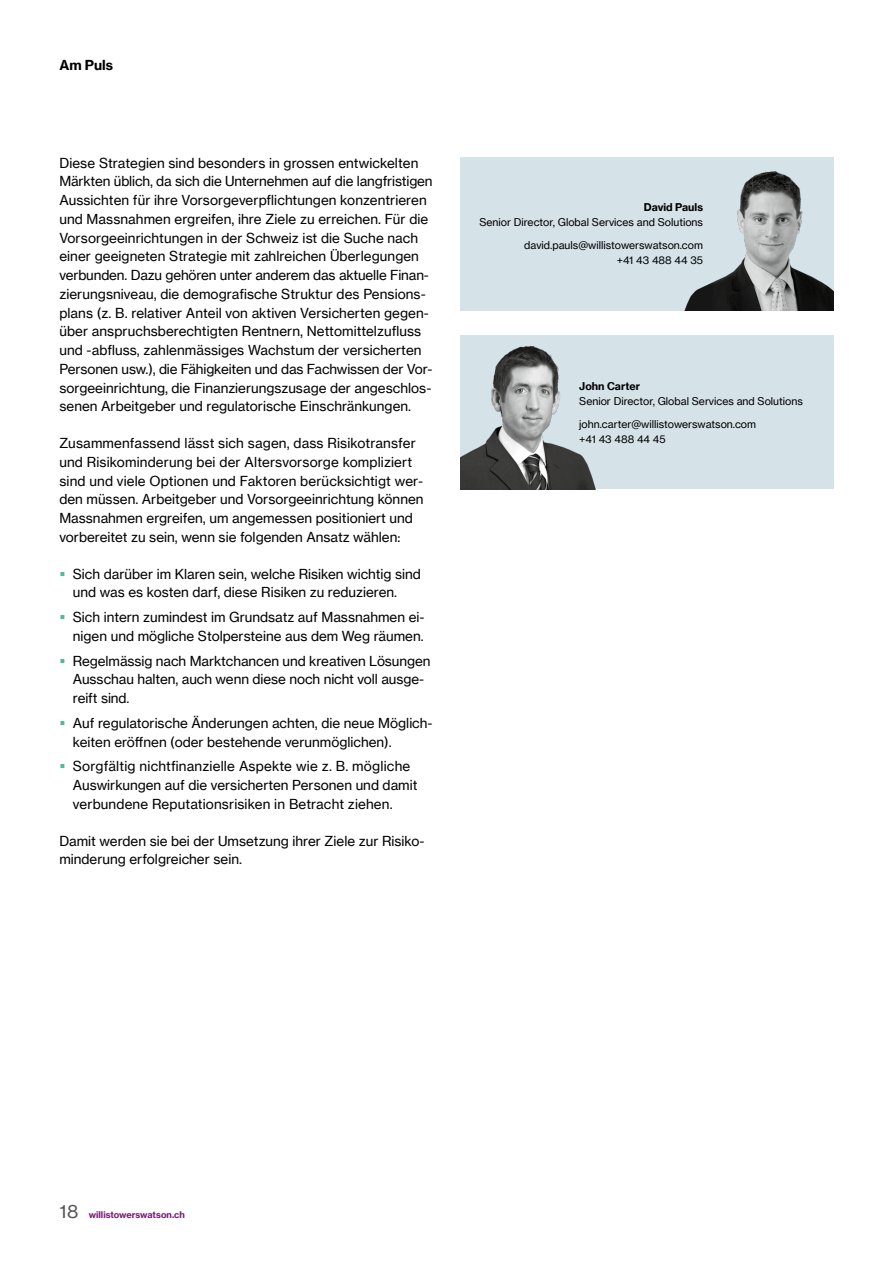
<style>
.page{position:relative;width:893px;height:1263px;background:#fff}
.page>*{position:absolute;margin:0;border:0;box-sizing:border-box;transform-origin:0 0}
.t1{font:13.5px/18.8px "N Haas Grotesk TX Pro 55 Rg";color:#000}
.t2{font:13.5px "N Haas Grotesk TX Pro 75 Bd";color:#000}
.t3{font:10.5px/22.5px "N Haas Grotesk TX Pro 55 Rg";color:#000;text-align:right}
.t4{font:10.5px "N Haas Grotesk TX Pro 75 Bd";color:#000}
.t5{font:9px "N Haas Grotesk TX Pro 75 Bd";color:#791b79}
.s1{font-family:"N Haas Grotesk TX Pro 55 Rg";font-size:18px;color:#565656}
</style>
<div class="page">
<div style="left:460px;top:157px;width:374px;height:153px;background:#d5e2e8"></div>
<img style="left:684px;top:171px;width:150px;height:139px">
<div style="left:460px;top:336px;width:374px;height:153px;background:#d5e2e8"></div>
<img style="left:460px;top:345px;width:136px;height:144px">
<p class="t2" style="left:59px;top:56px;width:55px">Am Puls</p>
<p class="t1" style="left:59px;top:153px;width:375px">Diese Strategien sind besonders in grossen entwickelten Märkten üblich, da sich die Unternehmen auf die langfristigen Aussichten für ihre Vorsorgeverpflichtungen konzentrieren und Massnahmen ergreifen, ihre Ziele zu erreichen. Für die Vorsorgeeinrichtungen in der Schweiz ist die Suche nach einer geeigneten Strategie mit zahlreichen Überlegungen verbunden. Dazu gehören unter anderem das aktuelle Finan&shy;zierungsniveau, die demografische Struktur des Pensions&shy;plans (z. B. relativer Anteil von aktiven Versicherten gegen&shy;über anspruchsberechtigten Rentnern, Nettomittelzufluss und -abfluss, zahlenmässiges Wachstum der versicherten Personen usw.), die Fähigkeiten und das Fachwissen der Vor&shy;sorgeeinrichtung, die Finanzierungszusage der angeschlos&shy;senen Arbeitgeber und regulatorische Einschränkungen.</p>
<p class="t1" style="left:59px;top:434px;width:366px">Zusammenfassend lässt sich sagen, dass Risikotransfer und Risikominderung bei der Altersvorsorge kompliziert sind und viele Optionen und Faktoren berücksichtigt wer&shy;den müssen. Arbeitgeber und Vorsorgeeinrichtung können Massnahmen ergreifen, um angemessen positioniert und vorbereitet zu sein, wenn sie folgenden Ansatz wählen:</p>
<p class="t1" style="left:73px;top:564px;width:350px">Sich darüber im Klaren sein, welche Risiken wichtig sind und was es kosten darf, diese Risiken zu reduzieren.</p>
<p class="t1" style="left:73px;top:608px;width:353px">Sich intern zumindest im Grundsatz auf Massnahmen ei&shy;nigen und mögliche Stolpersteine aus dem Weg räumen.</p>
<p class="t1" style="left:73px;top:651px;width:359px">Regelmässig nach Marktchancen und kreativen Lösungen<br>Ausschau halten, auch wenn diese noch nicht voll ausge&shy;reift sind.</p>
<p class="t1" style="left:73px;top:713px;width:361px">Auf regulatorische Änderungen achten, die neue Möglich&shy;keiten eröffnen (oder bestehende verunmöglichen).</p>
<p class="t1" style="left:73px;top:757px;width:346px">Sorgfältig nichtfinanzielle Aspekte wie z. B. mögliche<br>Auswirkungen auf die versicherten Personen und damit verbundene Reputationsrisiken in Betracht ziehen.</p>
<p class="t1" style="left:59px;top:831px;width:367px">Damit werden sie bei der Umsetzung ihrer Ziele zur Risiko&shy;minderung erfolgreicher sein.</p>
<p class="t4" style="left:644px;top:201px;width:61px">David Pauls</p>
<p class="t3" style="left:479px;top:211px;width:225px">Senior Director, Global Services and Solutions david.pauls@willistowerswatson.com</p>
<p class="t3" style="left:617px;top:249px;width:88px">+41 43 488 44 35</p>
<p class="t4" style="left:579px;top:380px;width:62px">John Carter</p>
<p class="t3" style="left:579px;top:390px;width:225px;text-align:left">Senior Director, Global Services and Solutions john.carter@willistowerswatson.com</p>
<p class="t3" style="left:579px;top:428px;width:88px">+41 43 488 44 45</p>
<p class="t5" style="left:59px;top:1209px;width:127px"><span class="s1">18</span> willistowerswatson.ch</p>
</div>
